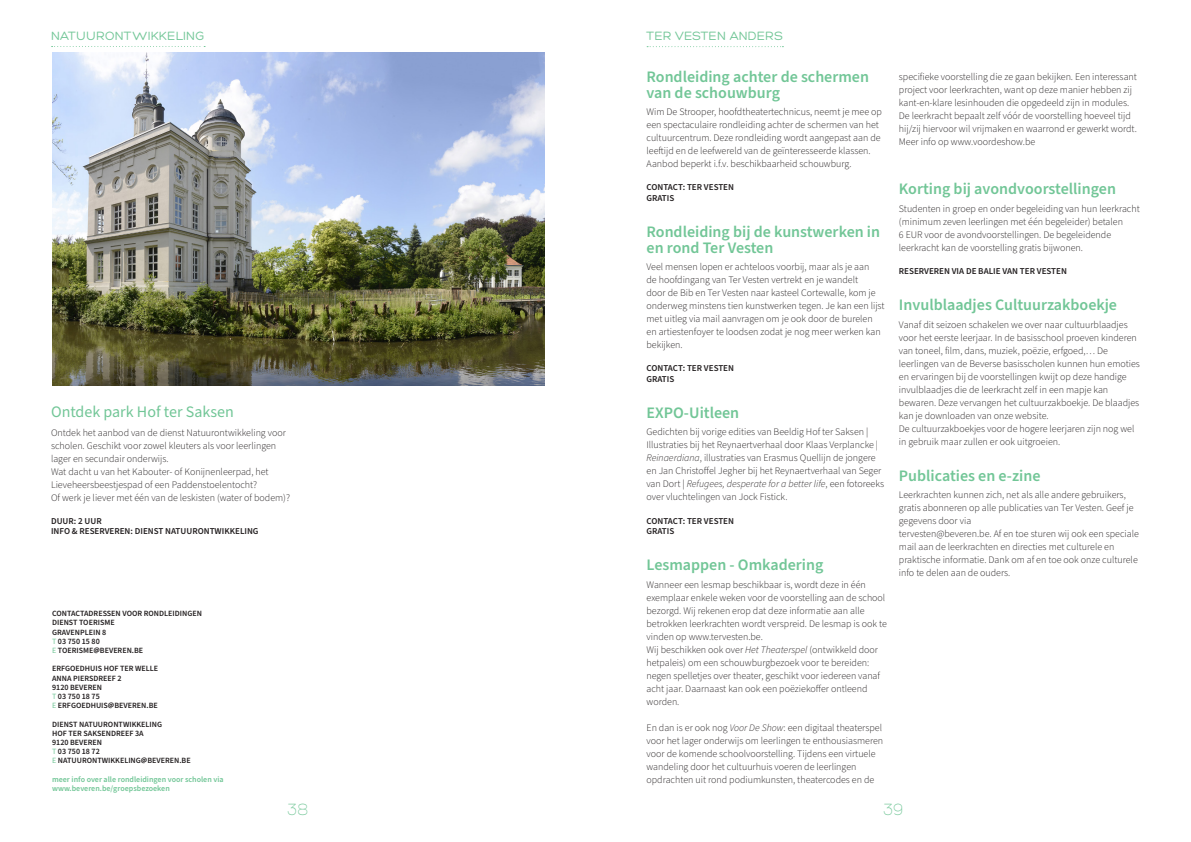
<style>
.page{position:relative;width:1191px;height:842px;background:#fff}
.page>*{position:absolute;margin:0;border:0;box-sizing:border-box;transform-origin:0 0}
.t1{font:300 17.9px "Hero";color:#72c697}
.CC_2_pag_Artiest__A4{font:600 16px/16px "Source Sans Pro";color:#72c697}
.CC_1_pag_Artiest{font:16px "Source Sans Pro";color:#72c697}
.CC_Genre{font:13px "Hero";letter-spacing:.01em;color:#72c697}
.CC_Tekst_9_pnt__A4{font:300 10px/13px "Source Sans Pro";color:#231f20}
.CC_Info_zwart{font:600 9px "Source Sans Pro";color:#231f20}
.CC_Info_Blauw__A4{font:600 8px "Source Sans Pro";color:#231f20}
.CC_Website__A4{font:600 8px/9.2px "Source Sans Pro";color:#72c697}
.s1{font-weight:400;color:#72c697}
.s2{font-style:italic}
</style>
<div class="page">
<svg style="left:52px;top:46px;width:153px;height:1px"></svg>
<img style="left:52px;top:52px;width:492px;height:333px">
<svg style="left:647px;top:46px;width:136px;height:1px"></svg>
<p class="CC_Genre" style="left:51px;top:28px;width:155px">NATUURONTWIKKELING</p>
<p class="CC_1_pag_Artiest" style="left:51px;top:401px;width:184px">Ontdek park Hof ter Saksen</p>
<p class="CC_Tekst_9_pnt__A4" style="left:51px;top:426px;width:236px">Ontdek het aanbod van de dienst Natuurontwikkeling voor scholen. Geschikt voor zowel kleuters als voor leerlingen lager en secundair onderwijs.</p>
<p class="CC_Tekst_9_pnt__A4" style="left:51px;top:465px;width:240px">Wat dacht u van het Kabouter- of Konijnenleerpad, het<br>Lieveheersbeestjespad of een Paddenstoelentocht?<br>Of werk je liever met één van de leskisten (water of bodem)?</p>
<p class="CC_Info_zwart" style="left:51px;top:515px;width:52px">DUUR: 2 UUR</p>
<p class="CC_Info_zwart" style="left:51px;top:525px;width:209px">INFO &amp; RESERVEREN: DIENST NATUURONTWIKKELING</p>
<p class="CC_Info_Blauw__A4" style="left:52px;top:608px;width:151px">CONTACTADRESSEN VOOR RONDLEIDINGEN</p>
<p class="CC_Info_Blauw__A4" style="left:52px;top:617px;width:64px">DIENST TOERISME</p>
<p class="CC_Info_Blauw__A4" style="left:52px;top:626px;width:56px">GRAVENPLEIN 8</p>
<p class="CC_Info_Blauw__A4" style="left:52px;top:636px;width:49px"><span class="s1">T</span> 03 750 15 80</p>
<p class="CC_Info_Blauw__A4" style="left:52px;top:645px;width:93px"><span class="s1">E</span> TOERISME@BEVEREN.BE</p>
<p class="CC_Info_Blauw__A4" style="left:52px;top:663px;width:108px">ERFGOEDHUIS HOF TER WELLE</p>
<p class="CC_Info_Blauw__A4" style="left:52px;top:672px;width:71px">ANNA PIERSDREEF 2</p>
<p class="CC_Info_Blauw__A4" style="left:52px;top:682px;width:52px">9120 BEVEREN</p>
<p class="CC_Info_Blauw__A4" style="left:52px;top:691px;width:49px"><span class="s1">T</span> 03 750 18 75</p>
<p class="CC_Info_Blauw__A4" style="left:52px;top:700px;width:107px"><span class="s1">E</span> ERFGOEDHUIS@BEVEREN.BE</p>
<p class="CC_Info_Blauw__A4" style="left:52px;top:718px;width:112px">DIENST NATUURONTWIKKELING</p>
<p class="CC_Info_Blauw__A4" style="left:52px;top:728px;width:93px">HOF TER SAKSENDREEF 3A</p>
<p class="CC_Info_Blauw__A4" style="left:52px;top:737px;width:52px">9120 BEVEREN</p>
<p class="CC_Info_Blauw__A4" style="left:52px;top:746px;width:49px"><span class="s1">T</span> 03 750 18 72</p>
<p class="CC_Info_Blauw__A4" style="left:52px;top:755px;width:140px"><span class="s1">E</span> NATUURONTWIKKELING@BEVEREN.BE</p>
<p class="CC_Website__A4" style="left:52px;top:775px;width:173px">meer info over alle rondleidingen voor scholen via www.beveren.be/groepsbezoeken</p>
<p class="CC_Genre" style="left:646px;top:28px;width:138px">TER VESTEN ANDERS</p>
<p class="CC_2_pag_Artiest__A4" style="left:646px;top:69px;width:224px">Rondleiding achter de schermen van de schouwburg</p>
<p class="CC_Tekst_9_pnt__A4" style="left:646px;top:105px;width:237px">Wim De Strooper, hoofdtheatertechnicus, neemt je mee op een spectaculaire rondleiding achter de schermen van het cultuurcentrum. Deze rondleiding wordt aangepast aan de leeftijd en de leefwereld van de geïnteresseerde klassen.<br>Aanbod beperkt i.f.v. beschikbaarheid schouwburg.</p>
<p class="CC_Info_zwart" style="left:646px;top:181px;width:89px">CONTACT: TER VESTEN</p>
<p class="CC_Info_zwart" style="left:646px;top:192px;width:29px">GRATIS</p>
<p class="CC_2_pag_Artiest__A4" style="left:646px;top:224px;width:235px">Rondleiding bij de kunstwerken in en rond Ter Vesten</p>
<p class="CC_Tekst_9_pnt__A4" style="left:646px;top:261px;width:239px">Veel mensen lopen er achteloos voorbij, maar als je aan<br>de hoofdingang van Ter Vesten vertrekt en je wandelt<br>door de Bib en Ter Vesten naar kasteel Cortewalle, kom je onderweg minstens tien kunstwerken tegen. Je kan een lijst met uitleg via mail aanvragen om je ook door de burelen en artiestenfoyer te loodsen zodat je nog meer werken kan bekijken.</p>
<p class="CC_Info_zwart" style="left:646px;top:362px;width:89px">CONTACT: TER VESTEN</p>
<p class="CC_Info_zwart" style="left:646px;top:373px;width:29px">GRATIS</p>
<p class="CC_2_pag_Artiest__A4" style="left:646px;top:405px;width:94px">EXPO-Uitleen</p>
<p class="CC_Tekst_9_pnt__A4" style="left:646px;top:426px;width:239px">Gedichten bij vorige edities van Beeldig Hof ter Saksen | Illustraties bij het Reynaertverhaal door Klaas Verplancke | <span class="s2">Reinaerdiana</span>, illustraties van Erasmus Quellijn de jongere en Jan Christoffel Jegher bij het Reynaertverhaal van Seger van Dort | <span class="s2">Refugees, desperate for a better life</span>, een fotoreeks over vluchtelingen van Jock Fistick.</p>
<p class="CC_Info_zwart" style="left:646px;top:515px;width:89px">CONTACT: TER VESTEN</p>
<p class="CC_Info_zwart" style="left:646px;top:525px;width:29px">GRATIS</p>
<p class="CC_2_pag_Artiest__A4" style="left:646px;top:557px;width:178px">Lesmappen - Omkadering</p>
<p class="CC_Tekst_9_pnt__A4" style="left:646px;top:578px;width:242px">Wanneer een lesmap beschikbaar is, wordt deze in één exemplaar enkele weken voor de voorstelling aan de school bezorgd. Wij rekenen erop dat deze informatie aan alle betrokken leerkrachten wordt verspreid. De lesmap is ook te vinden op www.tervesten.be.</p>
<p class="CC_Tekst_9_pnt__A4" style="left:646px;top:643px;width:235px">Wij beschikken ook over <span class="s2">Het Theaterspel</span> (ontwikkeld door hetpaleis) om een schouwburgbezoek voor te bereiden: negen spelletjes over theater, geschikt voor iedereen vanaf acht jaar. Daarnaast kan ook een poëziekoffer ontleend worden.</p>
<p class="CC_Tekst_9_pnt__A4" style="left:646px;top:721px;width:238px">En dan is er ook nog <span class="s2">Voor De Show</span>: een digitaal theaterspel voor het lager onderwijs om leerlingen te enthousiasmeren voor de komende schoolvoorstelling. Tijdens een virtuele wandeling door het cultuurhuis voeren de leerlingen opdrachten uit rond podiumkunsten, theatercodes en de</p>
<p class="CC_Tekst_9_pnt__A4" style="left:899px;top:71px;width:240px">specifieke voorstelling die ze gaan bekijken. Een interessant project voor leerkrachten, want op deze manier hebben zij kant-en-klare lesinhouden die opgedeeld zijn in modules.<br>De leerkracht bepaalt zelf vóór de voorstelling hoeveel tijd hij/zij hiervoor wil vrijmaken en waarrond er gewerkt wordt.</p>
<p class="CC_Tekst_9_pnt__A4" style="left:899px;top:136px;width:138px">Meer info op www.voordeshow.be</p>
<p class="CC_2_pag_Artiest__A4" style="left:899px;top:182px;width:218px">Korting bij avondvoorstellingen</p>
<p class="CC_Tekst_9_pnt__A4" style="left:899px;top:202px;width:242px">Studenten in groep en onder begeleiding van hun leerkracht (minimum zeven leerlingen met één begeleider) betalen<br>6 EUR voor de avondvoorstellingen. De begeleidende leerkracht kan de voorstelling gratis bijwonen.</p>
<p class="CC_Info_zwart" style="left:899px;top:265px;width:170px">RESERVEREN VIA DE BALIE VAN TER VESTEN</p>
<p class="CC_2_pag_Artiest__A4" style="left:899px;top:297px;width:220px">Invulblaadjes Cultuurzakboekje</p>
<p class="CC_Tekst_9_pnt__A4" style="left:899px;top:318px;width:242px">Vanaf dit seizoen schakelen we over naar cultuurblaadjes voor het eerste leerjaar. In de basisschool proeven kinderen van toneel, film, dans, muziek, poëzie, erfgoed,… De leerlingen van de Beverse basisscholen kunnen hun emoties en ervaringen bij de voorstellingen kwijt op deze handige invulblaadjes die de leerkracht zelf in een mapje kan bewaren. Deze vervangen het cultuurzakboekje. De blaadjes kan je downloaden van onze website.</p>
<p class="CC_Tekst_9_pnt__A4" style="left:899px;top:422px;width:237px">De cultuurzakboekjes voor de hogere leerjaren zijn nog wel in gebruik maar zullen er ook uitgroeien.</p>
<p class="CC_2_pag_Artiest__A4" style="left:899px;top:468px;width:143px">Publicaties en e-zine</p>
<p class="CC_Tekst_9_pnt__A4" style="left:899px;top:489px;width:241px">Leerkrachten kunnen zich, net als alle andere gebruikers, gratis abonneren op alle publicaties van Ter Vesten. Geef je gegevens door via<br>tervesten@beveren.be. Af en toe sturen wij ook een speciale mail aan de leerkrachten en directies met culturele en praktische informatie. Dank om af en toe ook onze culturele info te delen aan de ouders.</p>
<h1 class="t1" style="left:287px;top:800px;width:22px">38</h1>
<h1 class="t1" style="left:883px;top:800px;width:22px">39</h1>
</div>
